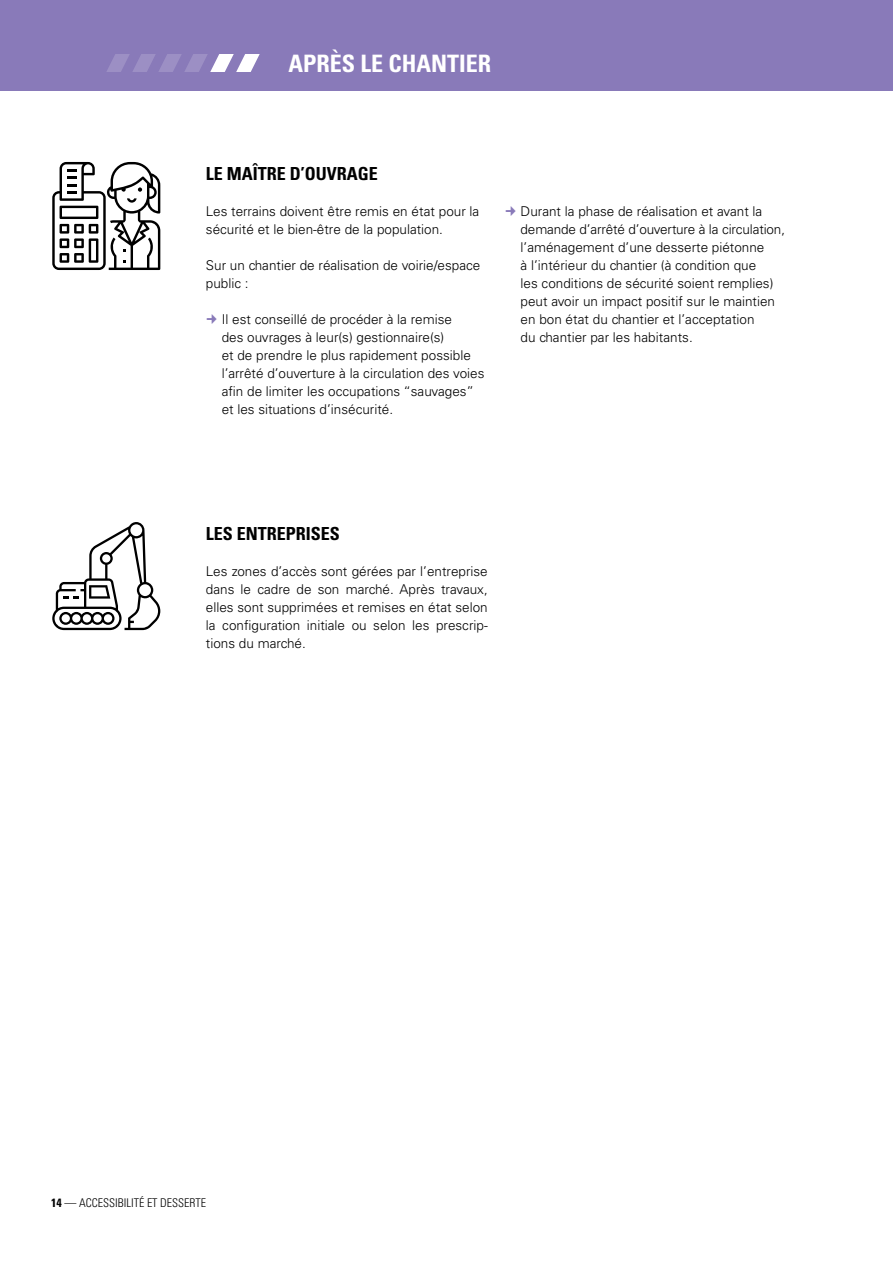
<style>
.page{position:relative;width:893px;height:1263px;background:#fff}
.page>*{position:absolute;margin:0;border:0;box-sizing:border-box;transform-origin:0 0}
.t1{font:700 condensed 24px "Univers";color:#fff}
.t2{font:700 condensed 18px "Univers";color:#000}
.t3{font:300 13.5px/18px "Univers";color:#000}
.t4{font:300 condensed 12px "Univers";color:#000}
.s1{font-weight:700}
</style>
<div class="page">
<div style="left:0;top:0;width:893px;height:90px;background:#897ab9"></div>
<svg style="left:107px;top:54px;width:153px;height:18px"></svg>
<svg style="left:52px;top:162px;width:108px;height:108px"></svg>
<svg style="left:52px;top:522px;width:108px;height:108px"></svg>
<h1 class="t1" style="left:289px;top:49px;width:204px">APRÈS LE CHANTIER</h1>
<h2 class="t2" style="left:206px;top:163px;width:63px">LE MAÎTRE</h2>
<h2 class="t2" style="left:290px;top:163px;width:38px">D’OUVRAGE</h2>
<p class="t3" style="left:206px;top:202px;width:275px">Les terrains doivent être remis en état pour la sécurité et le bien-être de la population.</p>
<p class="t3" style="left:206px;top:256px;width:276px">Sur un chantier de réalisation de voirie/espace public :</p>
<p class="t3" style="left:222px;top:310px;width:264px">Il est conseillé de procéder à la remise<br>des ouvrages à leur(s) gestionnaire(s)<br>et de prendre le plus rapidement possible l’arrêté d’ouverture à la circulation des voies afin de limiter les occupations “sauvages” et les situations d’insécurité.</p>
<p class="t3" style="left:521px;top:202px;width:266px">Durant la phase de réalisation et avant la demande d’arrêté d’ouverture à la circulation, l’aménagement d’une desserte piétonne<br>à l’intérieur du chantier (à condition que<br>les conditions de sécurité soient remplies) peut avoir un impact positif sur le maintien en bon état du chantier et l’acceptation<br>du chantier par les habitants.</p>
<h2 class="t2" style="left:206px;top:523px;width:42px">LES ENTRE</h2>
<h2 class="t2" style="left:286px;top:523px;width:20px">PRISES</h2>
<p class="t3" style="left:206px;top:562px;width:283px;text-align:justify">Les zones d’accès sont gérées par l’entreprise dans le cadre de son marché. Après travaux, elles sont supprimées et remises en état selon la configuration initiale ou selon les prescrip&shy;tions du marché.</p>
<p class="t4" style="left:51px;top:1196px;width:157px"><span class="s1">14</span> — ACCESSIBILITÉ ET DESSERTE</p>
</div>
